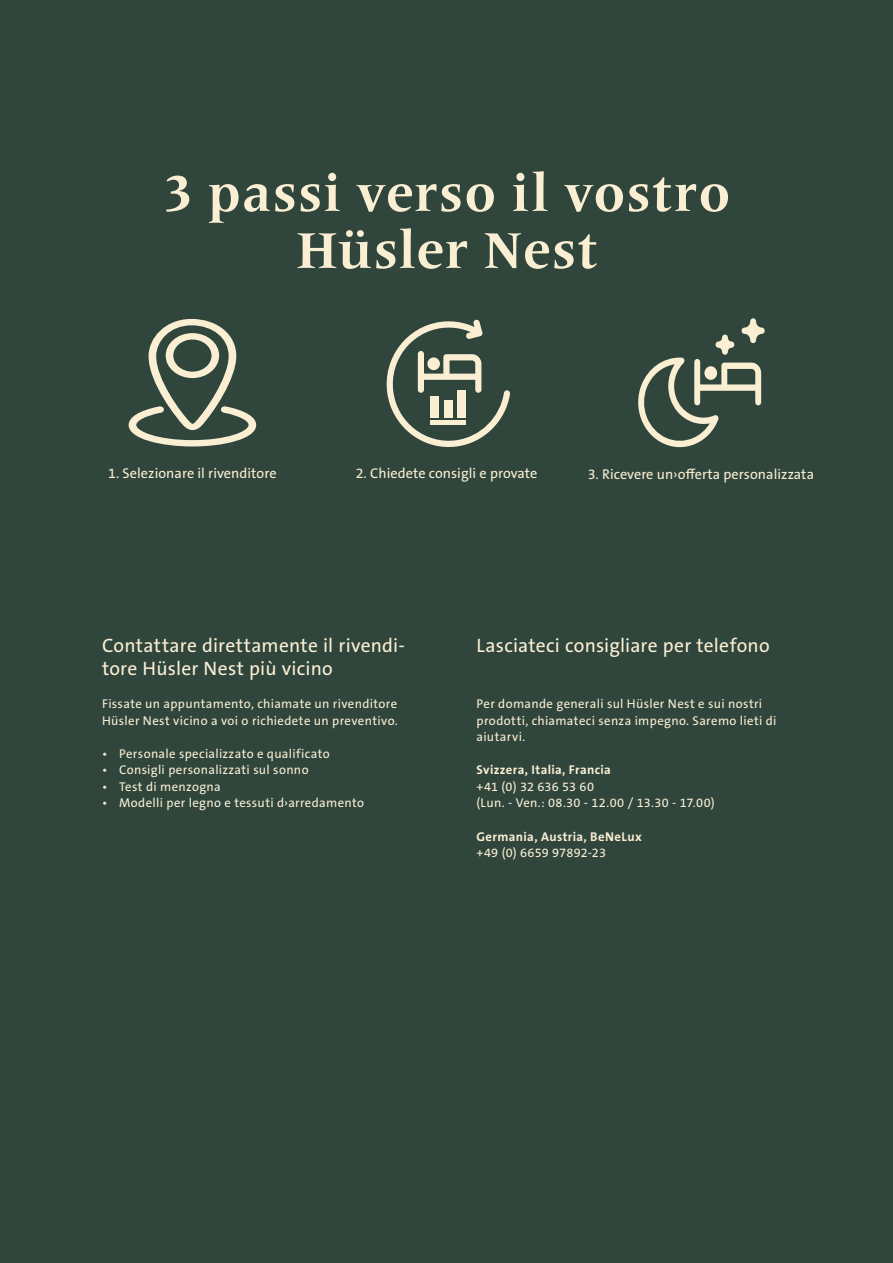
<style>
.page{position:relative;width:893px;height:1263px;background:#30463d}
.page>*{position:absolute;margin:0;border:0;box-sizing:border-box;transform-origin:0 0}
.t1{font:700 52.5px/57px "Frutiger Serif LT Pro";letter-spacing:.02em;color:#fbefd3;text-align:center}
.t2{font:19.5px/22.5px "The Sans B W5 Plain";letter-spacing:.01em;color:#fbefd3}
.t3{font:14.25px "The Sans B W5 Plain";letter-spacing:.005em;color:#fbefd3}
.t4{font:12.75px/16.6px "The Sans B W5 Plain";letter-spacing:.025em;color:#fbefd3}
.t5{font:700 12.75px "The Sans B W7";letter-spacing:.03em;color:#fbefd3}
</style>
<div class="page">
<svg style="left:386px;top:319px;width:124px;height:128px"></svg>
<svg style="left:638px;top:318px;width:127px;height:129px"></svg>
<svg style="left:129px;top:319px;width:127px;height:127px"></svg>
<h1 class="t1" style="left:162px;top:165px;width:570px">3 passi verso il vostro<br>Hüsler Nest</h1>
<p class="t3" style="left:108px;top:464px;width:170px">1. Selezionare il rivenditore</p>
<p class="t3" style="left:356px;top:464px;width:183px">2. Chiedete consigli e provate</p>
<p class="t3" style="left:588px;top:465px;width:228px">3. Ricevere un›offerta personalizzata</p>
<h2 class="t2" style="left:102px;top:635px;width:304px">Contattare direttamente il rivendi&shy;tore Hüsler Nest più vicino</h2>
<p class="t4" style="left:102px;top:695px;width:297px">Fissate un appuntamento, chiamate un rivenditore<br>Hüsler Nest vicino a voi o richiedete un preventivo.</p>
<p class="t4" style="left:102px;top:745px;width:229px">• Personale specializzato e qualificato</p>
<p class="t4" style="left:102px;top:762px;width:208px">• Consigli personalizzati sul sonno</p>
<p class="t4" style="left:102px;top:778px;width:120px">• Test di menzogna</p>
<p class="t4" style="left:102px;top:795px;width:264px">• Modelli per legno e tessuti d›arredamento</p>
<h2 class="t2" style="left:477px;top:635px;width:295px">Lasciateci consigliare per telefono</h2>
<p class="t4" style="left:477px;top:695px;width:301px">Per domande generali sul Hüsler Nest e sui nostri prodotti, chiamateci senza impegno. Saremo lieti di aiutarvi.</p>
<p class="t5" style="left:477px;top:762px;width:136px">Svizzera, Italia, Francia</p>
<p class="t4" style="left:477px;top:778px;width:240px">+41 (0) 32 636 53 60<br>(Lun. - Ven.: 08.30 - 12.00 / 13.30 - 17.00)</p>
<p class="t5" style="left:477px;top:828px;width:167px">Germania, Austria, BeNeLux</p>
<p class="t4" style="left:477px;top:844px;width:131px">+49 (0) 6659 97892-23</p>
</div>
